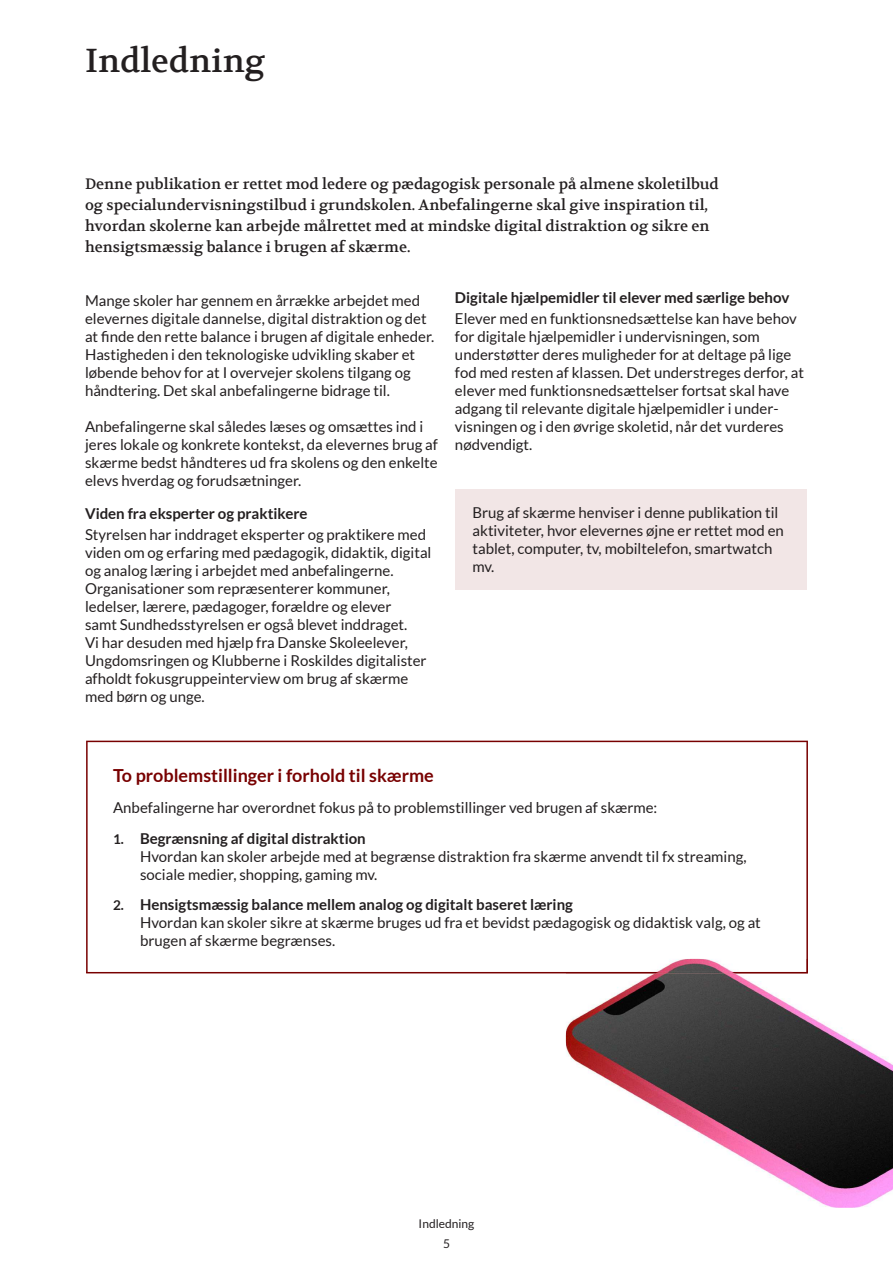
<style>
.page{position:relative;width:893px;height:1263px;background:#fff}
.page>*{position:absolute;margin:0;border:0;box-sizing:border-box;transform-origin:0 0}
.t1{font:33px "Volkhov";color:#231f20}
.t2{font:700 18px "Lato";color:#780000}
.t3{font:15px/18px "Lato";color:#231f20}
.t4{font:15px/21px "Volkhov";color:#231f20}
.t5{font:700 15px "Lato";color:#231f20}
.t6{font:12px "Lato";color:#231f20}
.s1{font-weight:700;font-size:13.5px}
.s2{font-weight:700}
</style>
<div class="page">
<svg style="left:86px;top:741px;width:722px;height:232px"></svg>
<div style="left:455px;top:489px;width:352px;height:100px;background:#f2e6e6"></div>
<img style="left:566px;top:973px;width:327px;height:235px">
<img style="left:566px;top:959px;width:242px;height:14px">
<h1 class="t1" style="left:85px;top:45px;width:181px">Indledning</h1>
<p class="t4" style="left:85px;top:175px;width:635px">Denne publikation er rettet mod ledere og pædagogisk personale på almene skoletilbud og specialundervisningstilbud i grundskolen. Anbefalingerne skal give inspiration til, hvordan skolerne kan arbejde målrettet med at mindske digital distraktion og sikre en hensigtsmæssig balance i brugen af skærme.</p>
<p class="t3" style="left:85px;top:291px;width:351px">Mange skoler har gennem en årrække arbejdet med elevernes digitale dannelse, digital distraktion og det at finde den rette balance i brugen af digitale enheder.<br>Hastigheden i den teknologiske udvikling skaber et løbende behov for at I overvejer skolens tilgang og håndtering. Det skal anbefalingerne bidrage til.</p>
<p class="t3" style="left:85px;top:417px;width:354px">Anbefalingerne skal således læses og omsættes ind i jeres lokale og konkrete kontekst, da elevernes brug af skærme bedst håndteres ud fra skolens og den enkelte elevs hverdag og forudsætninger.</p>
<p class="t5" style="left:85px;top:508px;width:224px">Viden fra eksperter og praktikere</p>
<p class="t3" style="left:85px;top:525px;width:348px">Styrelsen har inddraget eksperter og praktikere med viden om og erfaring med pædagogik, didaktik, digital og analog læring i arbejdet med anbefalingerne.<br>Organisationer som repræsenterer kommuner, ledelser, lærere, pædagoger, forældre og elever<br>samt Sundhedsstyrelsen er også blevet inddraget.<br>Vi har desuden med hjælp fra Danske Skoleelever, Ungdomsringen og Klubberne i Roskildes digitalister afholdt fokusgruppeinterview om brug af skærme med børn og unge.</p>
<p class="t5" style="left:455px;top:292px;width:336px">Digitale hjælpemidler til elever med særlige behov</p>
<p class="t3" style="left:455px;top:309px;width:350px">Elever med en funktionsnedsættelse kan have behov for digitale hjælpemidler i undervisningen, som understøtter deres muligheder for at deltage på lige fod med resten af klassen. Det understreges derfor, at elever med funktionsnedsættelser fortsat skal have adgang til relevante digitale hjælpemidler i under&shy;visningen og i den øvrige skoletid, når det vurderes nødvendigt.</p>
<p class="t3" style="left:472px;top:504px;width:313px">Brug af skærme henviser i denne publikation til aktiviteter, hvor elevernes øjne er rettet mod en tablet, computer, tv, mobiltelefon, smartwatch mv.</p>
<p class="t2" style="left:113px;top:768px;width:322px">To problemstillinger i forhold til skærme</p>
<p class="t3" style="left:113px;top:798px;width:546px">Anbefalingerne har overordnet fokus på to problemstillinger ved brugen af skærme:</p>
<p class="t3" style="left:140px;top:829px;width:608px;text-indent:-27px"><span class="s1">1.</span> <span class="s2">Begrænsning af digital distraktion<br></span>Hvordan kan skoler arbejde med at begrænse distraktion fra skærme anvendt til fx streaming, sociale medier, shopping, gaming mv.</p>
<p class="t3" style="left:140px;top:896px;width:622px;text-indent:-27px"><span class="s1">2.</span> <span class="s2">Hensigtsmæssig balance mellem analog og digitalt baseret læring<br></span>Hvordan kan skoler sikre at skærme bruges ud fra et bevidst pædagogisk og didaktisk valg, og at brugen af skærme begrænses.</p>
<p class="t6" style="left:419px;top:1217px;width:57px">Indledning</p>
<p class="t6" style="left:443px;top:1237px;width:8px">5</p>
</div>
